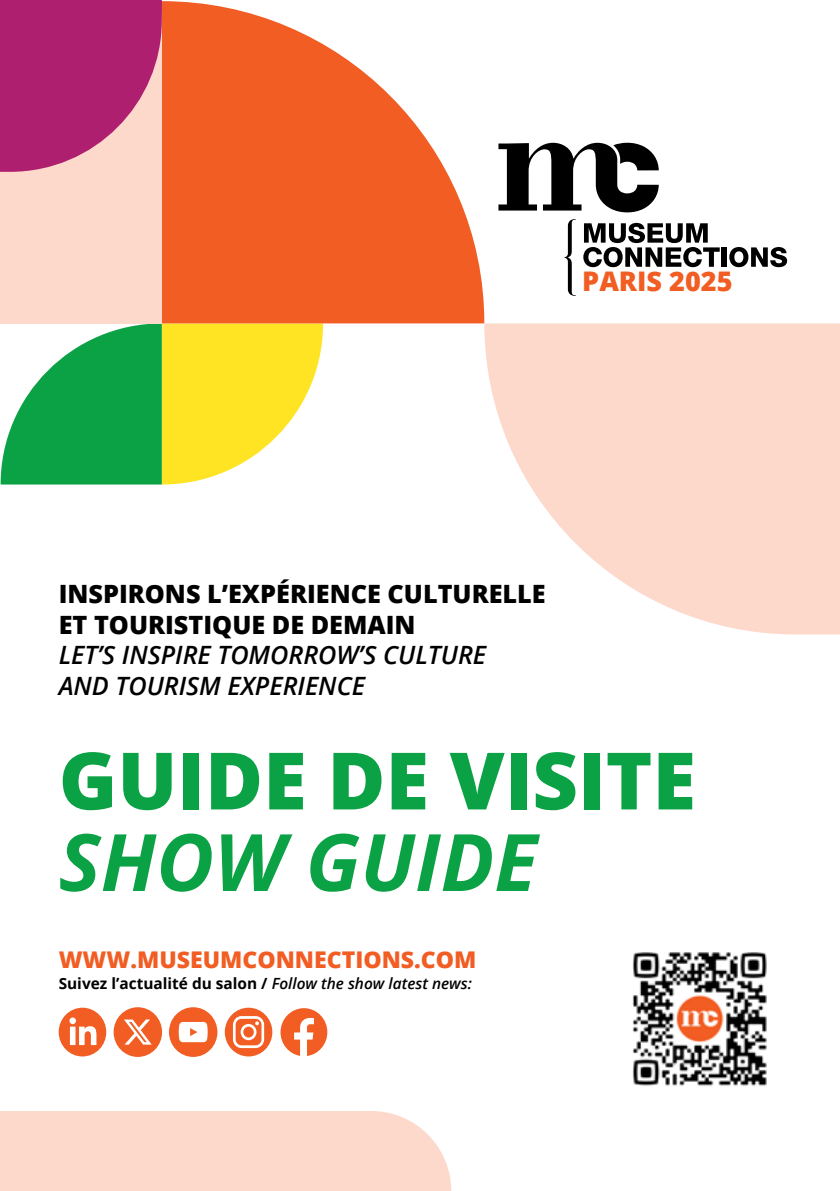
<style>
.page{position:relative;width:840px;height:1191px;background:#fff}
.page>*{position:absolute;margin:0;border:0;box-sizing:border-box;transform-origin:0 0}
.t1{font:800 79.2px "Open Sans";color:#0aa245}
.t2{font:italic 700 79.2px "Open Sans";color:#0aa245}
.t3{font:800 27px "Open Sans";color:#f15d22}
.t4{font:800 25.2px/30.2px "Open Sans";color:#000}
.t5{font:italic 600 25.2px/30.2px "Open Sans";color:#000}
.t6{font:800 23px "Open Sans";color:#f15d22}
.t7{font:700 15.4px "Open Sans";color:#000}
.s1{font-weight:600;font-style:italic}
</style>
<div class="page">
<div style="left:0;top:1111px;width:451px;height:80px;background:#fdd9cc"></div>
<svg style="left:498px;top:143px;width:160px;height:69px"></svg>
<svg style="left:583px;top:223px;width:136px;height:44px"></svg>
<div style="left:721px;top:247px;width:5px;height:20px;background:#000"></div>
<svg style="left:729px;top:247px;width:57px;height:20px"></svg>
<svg style="left:564px;top:219px;width:11px;height:77px"></svg>
<svg style="left:59px;top:1007px;width:47px;height:49px"></svg>
<svg style="left:169px;top:1007px;width:48px;height:50px"></svg>
<svg style="left:225px;top:1007px;width:47px;height:49px"></svg>
<svg style="left:280px;top:1008px;width:47px;height:48px"></svg>
<svg style="left:113px;top:1007px;width:49px;height:50px"></svg>
<img style="left:632px;top:952px;width:135px;height:134px">
<svg style="left:1px;top:323px;width:322px;height:161px"></svg>
<svg style="left:162px;top:1px;width:322px;height:322px;fill:#f15d22"></svg>
<div style="left:0;top:20px;width:162px;height:303px;background:#fdd9cc"></div>
<svg style="left:0;top:0;width:162px;height:172px"></svg>
<svg style="left:484px;top:323px;width:355px;height:311px;fill:#fdd9cc"></svg>
<p class="t3" style="left:582px;top:262px;width:152px">PARIS 2025</p>
<p class="t4" style="left:59px;top:578px;width:488px">INSPIRONS L’EXPÉRIENCE CULTURELLE<br>ET TOURISTIQUE DE DEMAIN</p>
<p class="t5" style="left:59px;top:639px;width:429px">LET’S INSPIRE TOMORROW’S CULTURE<br>AND TOURISM EXPERIENCE</p>
<h1 class="t1" style="left:59px;top:724px;width:638px">GUIDE DE VISITE</h1>
<h1 class="t2" style="left:59px;top:806px;width:480px">SHOW GUIDE</h1>
<p class="t6" style="left:59px;top:943px;width:419px">WWW.MUSEUMCONNECTIONS.COM</p>
<p class="t7" style="left:59px;top:972px;width:414px">Suivez l’actualité du salon / <span class="s1">Follow the show latest news:</span></p>
</div>
